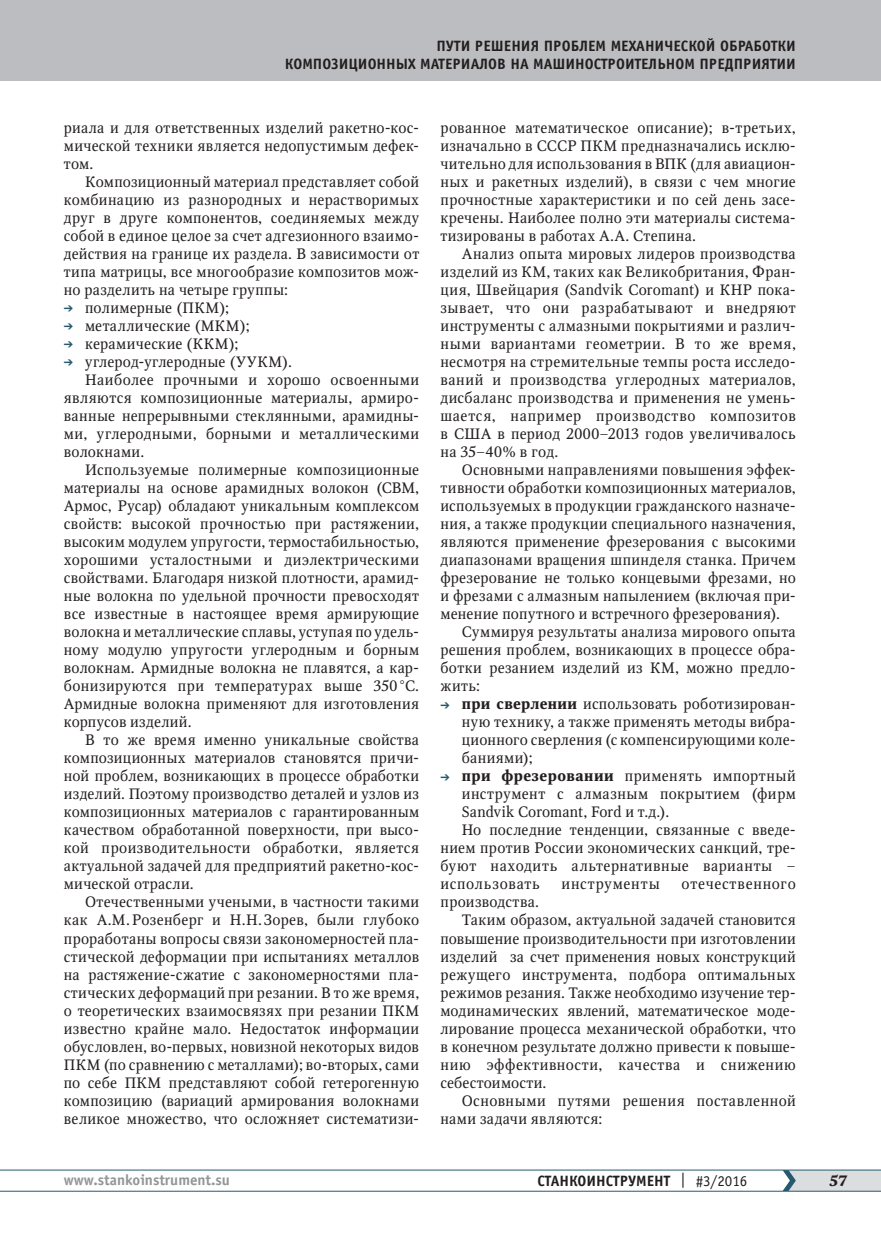
<style>
.page{position:relative;width:881px;height:1234px;background:#fff}
.page>*{position:absolute;margin:0;border:0;box-sizing:border-box;transform-origin:0 0}
.t1{font:15px/18px "Octava";letter-spacing:.02em;color:#231f20;text-align:justify}
.t2{font:15px "Octava";letter-spacing:.04em;color:#231f20}
.t3{font:700 15px/18px "Officina Sans C";color:#231f20;text-align:right}
.t4{font:15px "Octava";color:#231f20}
.t5{font:700 15px "Officina Sans C";color:#939598}
.t6{font:15px "Octava";letter-spacing:.05em;color:#231f20}
.t7{font:15px "Octava";letter-spacing:.045em;color:#231f20}
.t8{font:15px "Octava";letter-spacing:.06em;color:#231f20}
.t9{font:700 15px "Octava";color:#231f20}
.s1{color:#255a6e}
.s2{font-weight:700}
.s3{font-weight:400}
</style>
<div class="page">
<hr style="left:0;top:1190px;width:880px;height:1px;background:#255a6e">
<hr style="left:0;top:1169px;width:880px;height:1px;background:#255a6e">
<svg style="left:782px;top:1169px;width:98px;height:21px;background:#cbd1d5"></svg>
<div style="left:0;top:0;width:880px;height:81px;background:#bcbdc0"></div>
<p class="t3" style="left:285px;top:37px;width:512px">ПУТИ РЕШЕНИЯ ПРОБЛЕМ МЕХАНИЧЕСКОЙ ОБРАБОТКИ<br>КОМПОЗИЦИОННЫХ МАТЕРИАЛОВ НА МАШИНОСТРОИТЕЛЬНОМ ПРЕДПРИЯТИИ</p>
<p class="t1" style="left:64px;top:119px;width:357px">риала и для ответственных изделий ракетно-кос&shy;мической техники является недопустимым дефек&shy;том.</p>
<p class="t1" style="left:64px;top:173px;width:357px;text-indent:21px">Композиционный материал представляет собой комбинацию из разнородных и нерастворимых друг в друге компонентов, соединяемых между собой в единое целое за счет адгезионного взаимо&shy;действия на границе их раздела. В зависимости от типа матрицы, все многообразие композитов мож&shy;но разделить на четыре группы:</p>
<p class="t1" style="left:64px;top:299px;width:167px"><span class="s1">➔</span> полимерные (ПКМ);</p>
<p class="t1" style="left:64px;top:317px;width:187px"><span class="s1">➔</span> металлические (МКМ);</p>
<p class="t1" style="left:64px;top:335px;width:176px"><span class="s1">➔</span> керамические (ККМ);</p>
<p class="t1" style="left:64px;top:353px;width:229px"><span class="s1">➔</span> углерод-углеродные (УУКМ).</p>
<p class="t1" style="left:85px;top:371px;width:335px">Наиболее прочными и хорошо освоенными</p>
<p class="t1" style="left:64px;top:389px;width:357px">являются композиционные материалы, армиро-</p>
<p class="t1" style="left:64px;top:407px;width:357px">ванные непрерывными стеклянными, арамидны-</p>
<p class="t1" style="left:64px;top:425px;width:357px">ми, углеродными, борными и металлическими</p>
<p class="t1" style="left:64px;top:443px;width:82px">волокнами.</p>
<p class="t1" style="left:85px;top:461px;width:335px">Используемые полимерные композиционные</p>
<p class="t1" style="left:64px;top:479px;width:356px">материалы на основе арамидных волокон (СВМ,</p>
<p class="t1" style="left:64px;top:497px;width:357px">Армос, Русар) обладают уникальным комплексом</p>
<p class="t1" style="left:64px;top:515px;width:357px">свойств: высокой прочностью при растяжении,</p>
<p class="t1" style="left:64px;top:533px;width:356px">высоким модулем упругости, термостабильностью,</p>
<p class="t1" style="left:64px;top:551px;width:357px">хорошими усталостными и диэлектрическими</p>
<p class="t1" style="left:64px;top:569px;width:357px">свойствами. Благодаря низкой плотности, арамид-</p>
<p class="t1" style="left:64px;top:587px;width:356px">ные волокна по удельной прочности превосходят</p>
<p class="t1" style="left:64px;top:605px;width:357px">все известные в настоящее время армирующие</p>
<p class="t1" style="left:64px;top:623px;width:357px">волокна и металлические сплавы, уступая по удель-</p>
<p class="t1" style="left:64px;top:641px;width:357px">ному модулю упругости углеродным и борным</p>
<p class="t1" style="left:64px;top:659px;width:357px">волокнам. Армидные волокна не плавятся, а кар-</p>
<p class="t1" style="left:64px;top:677px;width:357px">бонизируются при температурах выше 350 °С.</p>
<p class="t1" style="left:64px;top:695px;width:357px">Армидные волокна применяют для изготовления</p>
<p class="t1" style="left:64px;top:713px;width:129px">корпусов изделий.</p>
<p class="t1" style="left:85px;top:731px;width:335px">В то же время именно уникальные свойства</p>
<p class="t1" style="left:64px;top:749px;width:357px">композиционных материалов становятся причи-</p>
<p class="t1" style="left:64px;top:767px;width:357px">ной проблем, возникающих в процессе обработки</p>
<p class="t1" style="left:64px;top:785px;width:357px">изделий. Поэтому производство деталей и узлов из</p>
<p class="t1" style="left:64px;top:803px;width:357px">композиционных материалов с гарантированным</p>
<p class="t1" style="left:64px;top:821px;width:357px">качеством обработанной поверхности, при высо-</p>
<p class="t2" style="left:64px;top:838px;width:357px">кой производительности обработки, является</p>
<p class="t1" style="left:64px;top:857px;width:357px">актуальной задачей для предприятий ракетно-кос-</p>
<p class="t1" style="left:64px;top:875px;width:131px">мической отрасли.</p>
<p class="t1" style="left:85px;top:893px;width:335px">Отечественными учеными, в частности такими</p>
<p class="t1" style="left:64px;top:911px;width:357px">как А.М.Розенберг и Н.Н. Зорев, были глубоко</p>
<p class="t1" style="left:64px;top:929px;width:357px">проработаны вопросы связи закономерностей пла-</p>
<p class="t1" style="left:64px;top:947px;width:357px">стической деформации при испытаниях металлов</p>
<p class="t1" style="left:64px;top:965px;width:357px">на растяжение-сжатие с закономерностями пла-</p>
<p class="t1" style="left:64px;top:983px;width:357px">стических деформаций при резании. В то же время,</p>
<p class="t1" style="left:64px;top:1001px;width:357px">о теоретических взаимосвязях при резании ПКМ</p>
<p class="t1" style="left:64px;top:1019px;width:357px">известно крайне мало. Недостаток информации</p>
<p class="t1" style="left:64px;top:1037px;width:356px">обусловлен, во-первых, новизной некоторых видов</p>
<p class="t1" style="left:64px;top:1055px;width:356px">ПКМ (по сравнению с металлами); во-вторых, сами</p>
<p class="t1" style="left:64px;top:1073px;width:356px">по себе ПКМ представляют собой гетерогенную</p>
<p class="t1" style="left:64px;top:1091px;width:357px">композицию (вариаций армирования волокнами</p>
<p class="t1" style="left:64px;top:1109px;width:357px">великое множество, что осложняет систематизи-</p>
<p class="t1" style="left:440px;top:119px;width:357px;text-align:left">рованное математическое описание); в-третьих, изначально в СССР ПКМ предназначались исклю&shy;чительно для использования в ВПК (для авиацион&shy;ных и ракетных изделий), в связи с чем многие прочностные характеристики и по сей день засе&shy;кречены. Наиболее полно эти материалы система&shy;тизированы в работах А.А. Степина.</p>
<p class="t1" style="left:440px;top:245px;width:357px;text-indent:21px">Анализ опыта мировых лидеров производства изделий из КМ, таких как Великобритания, Фран&shy;ция, Швейцария (Sandvik Coromant) и КНР пока&shy;зывает, что они разрабатывают и внедряют инструменты с алмазными покрытиями и различ&shy;ными вариантами геометрии. В то же время, несмотря на стремительные темпы роста исследо&shy;ваний и производства углеродных материалов, дисбаланс производства и применения не умень&shy;шается, например производство композитов в США в период 2000–2013 годов увеличивалось на 35−40% в год.</p>
<p class="t1" style="left:440px;top:461px;width:357px;text-indent:21px">Основными направлениями повышения эффек&shy;тивности обработки композиционных материалов, используемых в продукции гражданского назначе&shy;ния, а также продукции специального назначения, являются применение фрезерования с высокими диапазонами вращения шпинделя станка. Причем фрезерование не только концевыми фрезами, но и фрезами с алмазным напылением (включая при&shy;менение попутного и встречного фрезерования).</p>
<p class="t1" style="left:440px;top:623px;width:357px;text-indent:21px">Суммируя результаты анализа мирового опыта решения проблем, возникающих в процессе обра&shy;ботки резанием изделий из КМ, можно предло&shy;жить:</p>
<p class="t1" style="left:461px;top:695px;width:335px;text-indent:-21px"><span class="s1">➔</span> <span class="s2">при сверлении</span> использовать роботизирован&shy;ную технику, а также применять методы вибра&shy;ционного сверления (с компенсирующими коле&shy;баниями);</p>
<p class="t2" style="left:440px;top:766px;width:357px"><span class="s1">➔</span> <span class="s2">при фрезеровании</span> применять импортный</p>
<p class="t2" style="left:461px;top:784px;width:335px">инструмент с алмазным покрытием (фирм</p>
<p class="t4" style="left:461px;top:802px;width:209px">Sandvik Coromant, Ford и т.д.).</p>
<p class="t1" style="left:461px;top:821px;width:333px">Но последние тенденции, связанные с введе-</p>
<p class="t1" style="left:440px;top:839px;width:357px">нием против России экономических санкций, тре-</p>
<p class="t2" style="left:440px;top:856px;width:357px">буют находить альтернативные варианты –</p>
<p class="t7" style="left:440px;top:874px;width:101px">использовать</p>
<p class="t8" style="left:561px;top:874px;width:99px">инструменты</p>
<p class="t6" style="left:681px;top:874px;width:116px">отечественного</p>
<p class="t1" style="left:440px;top:893px;width:100px">производства.</p>
<p class="t1" style="left:461px;top:911px;width:335px">Таким образом, актуальной задачей становится</p>
<p class="t1" style="left:440px;top:929px;width:356px">повышение производительности при изготовлении</p>
<p class="t1" style="left:440px;top:947px;width:356px">изделий за счет применения новых конструкций</p>
<p class="t1" style="left:440px;top:965px;width:357px">режущего инструмента, подбора оптимальных</p>
<p class="t1" style="left:440px;top:983px;width:357px">режимов резания. Также необходимо изучение тер-</p>
<p class="t1" style="left:440px;top:1001px;width:357px">модинамических явлений, математическое моде-</p>
<p class="t1" style="left:440px;top:1019px;width:357px">лирование процесса механической обработки, что</p>
<p class="t1" style="left:440px;top:1037px;width:357px">в конечном результате должно привести к повыше-</p>
<p class="t2" style="left:440px;top:1054px;width:357px">нию эффективности, качества и снижению</p>
<p class="t1" style="left:440px;top:1073px;width:107px">себестоимости.</p>
<p class="t1" style="left:461px;top:1091px;width:335px">Основными путями решения поставленной</p>
<p class="t1" style="left:440px;top:1109px;width:163px">нами задачи являются:</p>
<p class="t5" style="left:64px;top:1171px;width:168px">www.stankoinstrument.su</p>
<p class="t3" style="left:537px;top:1171px;width:211px">СТАНКОИНСТРУМЕНТ <span class="s3">| #3/2016</span></p>
<p class="t9" style="left:828px;top:1170px;width:20px">57</p>
</div>
